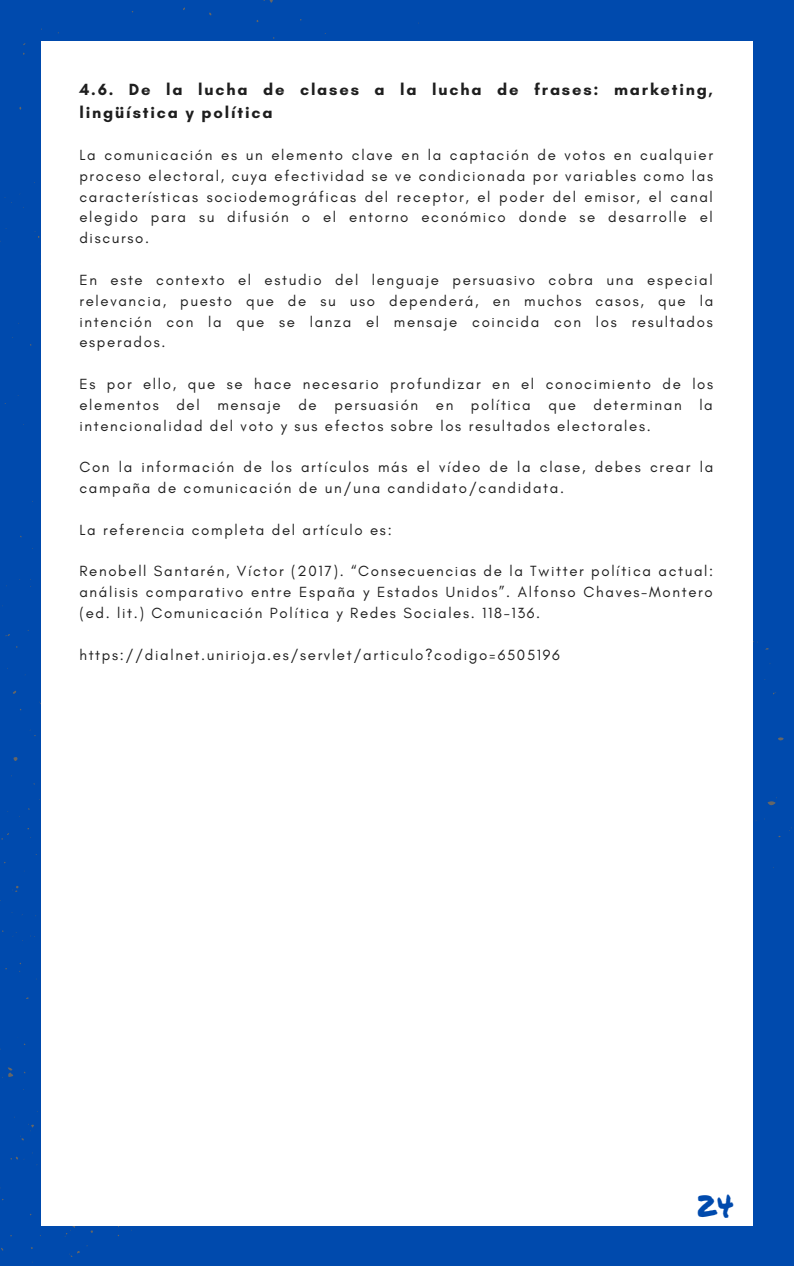
<style>
.page{position:relative;width:794px;height:1266px;background:#fff}
.page>*{position:absolute;margin:0;border:0;box-sizing:border-box;transform-origin:0 0}
.t1{font:30px "Permanent Marker";color:#004aad}
.t2{font:700 16.5px/23.1px "Glacial Indifference";letter-spacing:.11em;color:#1e1e1e}
.t3{font:15px/20.9px "Glacial Indifference";letter-spacing:.11em;color:#1e1e1e;text-align:justify}
</style>
<div class="page">
<div style="left:0;top:0;width:793px;height:1266px;background:#004aad"></div>
<div style="left:41px;top:41px;width:711px;height:1184px;background:#fff"></div>
<p class="t2" style="left:79px;top:78px;width:634px">4.6. De la lucha de clases a la lucha de frases: marketing, lingüística y política</p>
<p class="t3" style="left:79px;top:144px;width:634px">La comunicación es un elemento clave en la captación de votos en cualquier proceso electoral, cuya efectividad se ve condicionada por variables como las características sociodemográficas del receptor, el poder del emisor, el canal elegido para su difusión o el entorno económico donde se desarrolle el discurso.</p>
<p class="t3" style="left:79px;top:269px;width:635px">En este contexto el estudio del lenguaje persuasivo cobra una especial relevancia, puesto que de su uso dependerá, en muchos casos, que la intención con la que se lanza el mensaje coincida con los resultados esperados.</p>
<p class="t3" style="left:79px;top:373px;width:635px">Es por ello, que se hace necesario profundizar en el conocimiento de los elementos del mensaje de persuasión en política que determinan la intencionalidad del voto y sus efectos sobre los resultados electorales.</p>
<p class="t3" style="left:79px;top:457px;width:635px">Con la información de los artículos más el vídeo de la clase, debes crear la campaña de comunicación de un/una candidato/candidata.</p>
<p class="t3" style="left:79px;top:519px;width:313px">La referencia completa del artículo es:</p>
<p class="t3" style="left:79px;top:561px;width:635px">Renobell Santarén, Víctor (2017). “Consecuencias de la Twitter política actual: análisis comparativo entre España y Estados Unidos”. Alfonso Chaves-Montero (ed. lit.) Comunicación Política y Redes Sociales. 118-136.</p>
<p class="t3" style="left:79px;top:644px;width:481px">https://dialnet.unirioja.es/servlet/articulo?codigo=6505196</p>
<h1 class="t1" style="left:696px;top:1183px;width:39px">24</h1>
</div>
